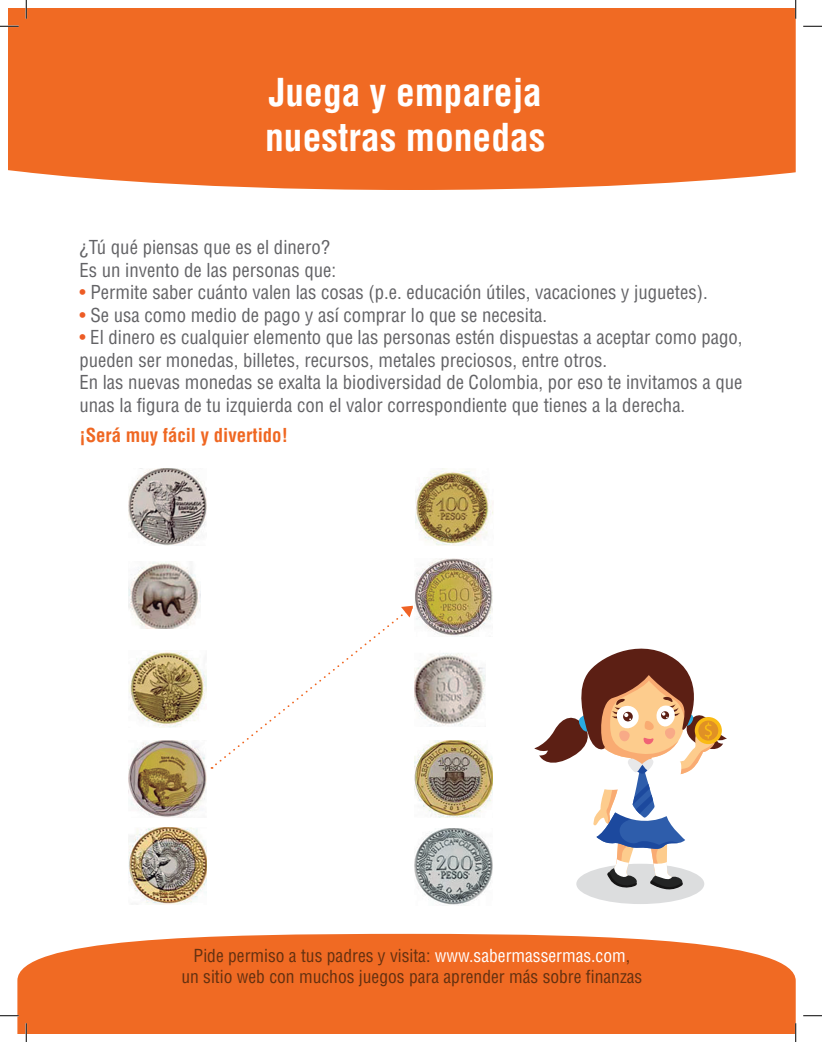
<style>
.page{position:relative;width:822px;height:1042px;background:#fff}
.page>*{position:absolute;margin:0;border:0;box-sizing:border-box;transform-origin:0 0}
.t1{font:700 condensed 37.5px "Helvetica LT Std";color:#fff}
.t2{font:condensed 18.75px/22.5px "Helvetica LT Std";color:#636366}
.t3{font:700 condensed 18.75px "Helvetica LT Std";color:#ef6722}
.t4{font:condensed 17.5px "Helvetica LT Std";color:#633010}
.s1{color:#ed5c25}
.s2{color:#fff}
</style>
<div class="page">
<div style="left:9px;top:9px;width:786px;height:181px;background:#f06a23"></div>
<svg style="left:17px;top:933px;width:778px;height:100px;background:#f17534"></svg>
<div style="left:576px;top:863px;width:128px;height:40px;background:#dcddde;border-radius:50%"></div>
<svg style="left:534px;top:648px;width:192px;height:242px"></svg>
<img style="left:414px;top:740px;width:78px;height:77px">
<img style="left:414px;top:558px;width:78px;height:77px">
<img style="left:414px;top:828px;width:78px;height:77px">
<img style="left:415px;top:468px;width:78px;height:77px">
<img style="left:414px;top:653px;width:71px;height:73px">
<img style="left:128px;top:827px;width:78px;height:77px">
<img style="left:128px;top:740px;width:78px;height:77px">
<img style="left:128px;top:468px;width:78px;height:77px">
<img style="left:129px;top:650px;width:77px;height:77px">
<img style="left:129px;top:561px;width:71px;height:67px">
<svg style="left:211px;top:605px;width:202px;height:163px"></svg>
<svg style="left:0;top:25px;width:19px;height:2px"></svg>
<svg style="left:803px;top:25px;width:18px;height:2px"></svg>
<svg style="left:0;top:1014px;width:19px;height:2px"></svg>
<svg style="left:803px;top:1015px;width:18px;height:1px"></svg>
<svg style="left:25px;top:0;width:2px;height:19px"></svg>
<svg style="left:25px;top:1022px;width:2px;height:19px"></svg>
<svg style="left:794px;top:0;width:2px;height:19px"></svg>
<svg style="left:794px;top:1022px;width:2px;height:19px"></svg>
<p class="t1" style="left:269px;top:69px;width:274px">Juega y empareja</p>
<p class="t1" style="left:265px;top:114px;width:282px">nuestras monedas</p>
<p class="t2" style="left:79px;top:236px;width:252px">¿Tú qué piensas que es el dinero?</p>
<p class="t2" style="left:79px;top:258px;width:258px">Es un invento de las personas que:</p>
<p class="t2" style="left:79px;top:281px;width:629px"><span class="s1">•</span> Permite saber cuánto valen las cosas (p.e. educación útiles, vacaciones y juguetes).</p>
<p class="t2" style="left:79px;top:303px;width:469px"><span class="s1">•</span> Se usa como medio de pago y así comprar lo que se necesita.</p>
<p class="t2" style="left:79px;top:326px;width:664px"><span class="s1">•</span> El dinero es cualquier elemento que las personas estén dispuestas a aceptar como pago, pueden ser monedas, billetes, recursos, metales preciosos, entre otros.</p>
<p class="t2" style="left:79px;top:371px;width:664px">En las nuevas monedas se exalta la biodiversidad de Colombia, por eso te invitamos a que unas la figura de tu izquierda con el valor correspondiente que tienes a la derecha.</p>
<p class="t3" style="left:79px;top:423px;width:210px">¡Será muy fácil y divertido!</p>
<p class="t4" style="left:193px;top:944px;width:438px">Pide permiso a tus padres y visita: <span class="s2">www.sabermassermas.com</span>,</p>
<p class="t4" style="left:181px;top:965px;width:462px">un sitio web con muchos juegos para aprender más sobre finanzas</p>
</div>
